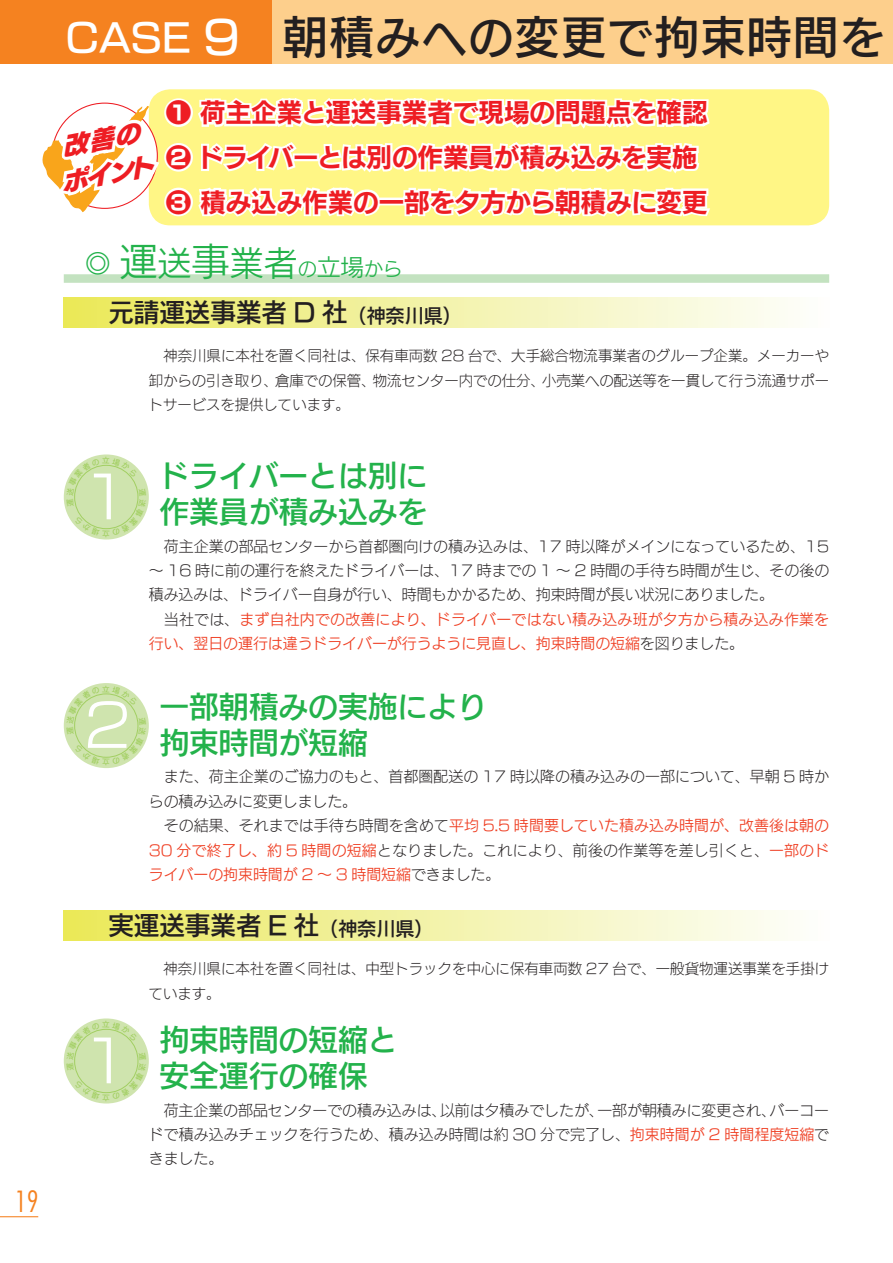
<style>
.page{position:relative;width:893px;height:1263px;background:#fff}
.page>*{position:absolute;margin:0;border:0;box-sizing:border-box;transform-origin:0 0}
.t1{font:58.5px "New Rodin Pro M";color:#fff}
.t2{font:44.7px "New Rodin Pro DB";letter-spacing:.04em;color:#231f20}
.t3{font:38.25px "New Rodin Pro DB";color:#fff}
.t4{font:34.05px "New Rodin Pro M";color:#23b24b}
.t5{font:29.7px "New Rodin Pro DB";color:#23b24b}
.t6{font:300 condensed 29.7px "Futura BT";color:#f58220}
.t7{font:25.5px "New Rodin Pro B";color:#ee1d23}
.t8{font:25.5px "New Rodin Pro DB";color:#231f20}
.t9{font:italic 24.15px "New Rodin Pro EB";color:#ee1d23;scale:1.06 1}
.t10{font:14.85px/24.5px "New Rodin Pro L";letter-spacing:.005em;color:#231f20;text-align:justify}
.t11{font:14.85px/24.5px "New Rodin Pro M";letter-spacing:.01em;color:#ef3e22}
.t12{font:14.4px/24.5px "New Rodin Pro L";color:#231f20;text-align:justify}
.s1{font-size:44.7px}
.s2{font-size:25.5px}
.s3{font-size:38.25px}
.s4{font-size:19.2px}
.s5{font-size:23.4px}
.s6{font-family:"New Rodin Pro L";color:#231f20}
.s7{font-family:"New Rodin Pro M";color:#ef3e22}
</style>
<div class="page">
<hr style="left:0;top:1216px;width:38px;height:1px;background:#f58220">
<div style="left:149px;top:89px;width:680px;height:136px;background:#fff685;border-radius:21px"></div>
<div style="left:64px;top:274px;width:765px;height:9px;background:#c3e2c0"></div>
<div style="left:64px;top:298px;width:765px;height:29px;background:linear-gradient(to right,#eae85b,#fdfefd)"></div>
<svg style="left:64px;top:454px;width:85px;height:85px"></svg>
<div style="left:64px;top:683px;width:85px;height:85px;background:#cfe4ae;border-radius:50%"></div>
<div style="left:64px;top:910px;width:765px;height:30px;background:linear-gradient(to right,#eae85b,#fdfefd)"></div>
<svg style="left:64px;top:1018px;width:85px;height:85px"></svg>
<div style="left:0;top:0;width:272px;height:64px;background:#f58220"></div>
<div style="left:272px;top:0;width:621px;height:64px;background:#fdcf8c"></div>
<svg style="left:66px;top:457px;width:80px;height:80px;background:#d4e7b7"></svg>
<svg style="left:66px;top:685px;width:80px;height:81px"></svg>
<svg style="left:66px;top:1021px;width:80px;height:80px;background:#d4e7b7"></svg>
<svg style="left:42px;top:89px;width:671px;height:230px"></svg>
<h3 class="t6" style="left:15px;top:1183px;width:25px">19</h3>
<p class="t3" style="left:66px;top:4px;width:176px">CASE <span class="s1">9</span></p>
<p class="t2" style="left:283px;top:-1px;width:603px">朝積みへの変更で拘束時間を</p>
<p class="t9" style="left:57px;top:162px;width:90px;rotate:-11deg">ポイント</p>
<p class="t7" style="left:166px;top:91px;width:543px">❶ 荷主企業と運送事業者で現場の問題点を確認</p>
<p class="t7" style="left:166px;top:135px;width:533px">❷ ドライバーとは別の作業員が積み込みを実施</p>
<p class="t7" style="left:166px;top:180px;width:543px">❸ 積み込み作業の一部を夕方から朝積みに変更</p>
<p class="t4" style="left:85px;top:234px;width:319px"><span class="s2">◎</span> <span class="s3">運</span>送<span class="s3">事</span>業者<span class="s4">の</span><span class="s5">立場</span><span class="s4">から</span></p>
<p class="t8" style="left:108px;top:291px;width:355px">元請運送事業者 D 社<span class="s4">（神奈川県）</span></p>
<p class="t12" style="left:149px;top:342px;width:682px;text-indent:14px">神奈川県に本社を置く同社は、保有車両数 28 台で、大手総合物流事業者のグループ企業。メーカーや卸からの引き取り、倉庫での保管、物流センター内での仕分、小売業への配送等を一貫して行う流通サポートサービスを提供しています。</p>
<p class="t1" style="left:84px;top:447px;width:49px">1</p>
<p class="t5" style="left:159px;top:450px;width:269px">ドライバーとは別に</p>
<p class="t5" style="left:159px;top:486px;width:269px">作業員が積み込みを</p>
<p class="t10" style="left:149px;top:532px;width:682px;text-indent:15px">荷主企業の部品センターから首都圏向けの積み込みは、17 時以降がメインになっているため、15～ 16 時に前の運行を終えたドライバーは、17 時までの 1 ～ 2 時間の手待ち時間が生じ、その後の積み込みは、ドライバー自身が行い、時間もかかるため、拘束時間が長い状況にありました。</p>
<p class="t11" style="left:149px;top:606px;width:682px"><span class="s6">　当社では、</span>まず自社内での改善により、ドライバーではない積み込み班が夕方から積み込み作業を行い、翌日の運行は違うドライバーが行うように見直し、拘束時間の短縮<span class="s6">を図りました。</span></p>
<p class="t1" style="left:84px;top:676px;width:49px">2</p>
<p class="t5" style="left:159px;top:681px;width:329px">一部朝積みの実施により</p>
<p class="t5" style="left:159px;top:717px;width:210px">拘束時間が短縮</p>
<p class="t10" style="left:149px;top:763px;width:682px;text-indent:15px">また、荷主企業のご協力のもと、首都圏配送の 17 時以降の積み込みの一部について、早朝 5 時からの積み込みに変更しました。</p>
<p class="t11" style="left:149px;top:812px;width:682px;text-align:justify"><span class="s6">　その結果、それまでは手待ち時間を含めて</span>平均 5.5 時間要していた積み込み時間が、改善後は朝の30 分で終了し、約 5 時間の短縮<span class="s6">となりました。これにより、前後の作業等を差し引くと、</span>一部のドライバーの拘束時間が 2 ～ 3 時間短縮<span class="s6">できました。</span></p>
<p class="t8" style="left:108px;top:903px;width:327px">実運送事業者 E 社<span class="s4">（神奈川県）</span></p>
<p class="t12" style="left:149px;top:955px;width:682px;text-indent:14px">神奈川県に本社を置く同社は、中型トラックを中心に保有車両数 27 台で、一般貨物運送事業を手掛けています。</p>
<p class="t1" style="left:84px;top:1011px;width:49px">1</p>
<p class="t5" style="left:159px;top:1014px;width:240px">拘束時間の短縮と</p>
<p class="t5" style="left:159px;top:1050px;width:210px">安全運行の確保</p>
<p class="t10" style="left:149px;top:1096px;width:682px;text-indent:15px">荷主企業の部品センターでの積み込みは、以前は夕積みでしたが、一部が朝積みに変更され、バーコードで積み込みチェックを行うため、積み込み時間は約 30 分で完了し、<span class="s7">拘束時間が 2 時間程度短縮</span>できました。</p>
</div>
